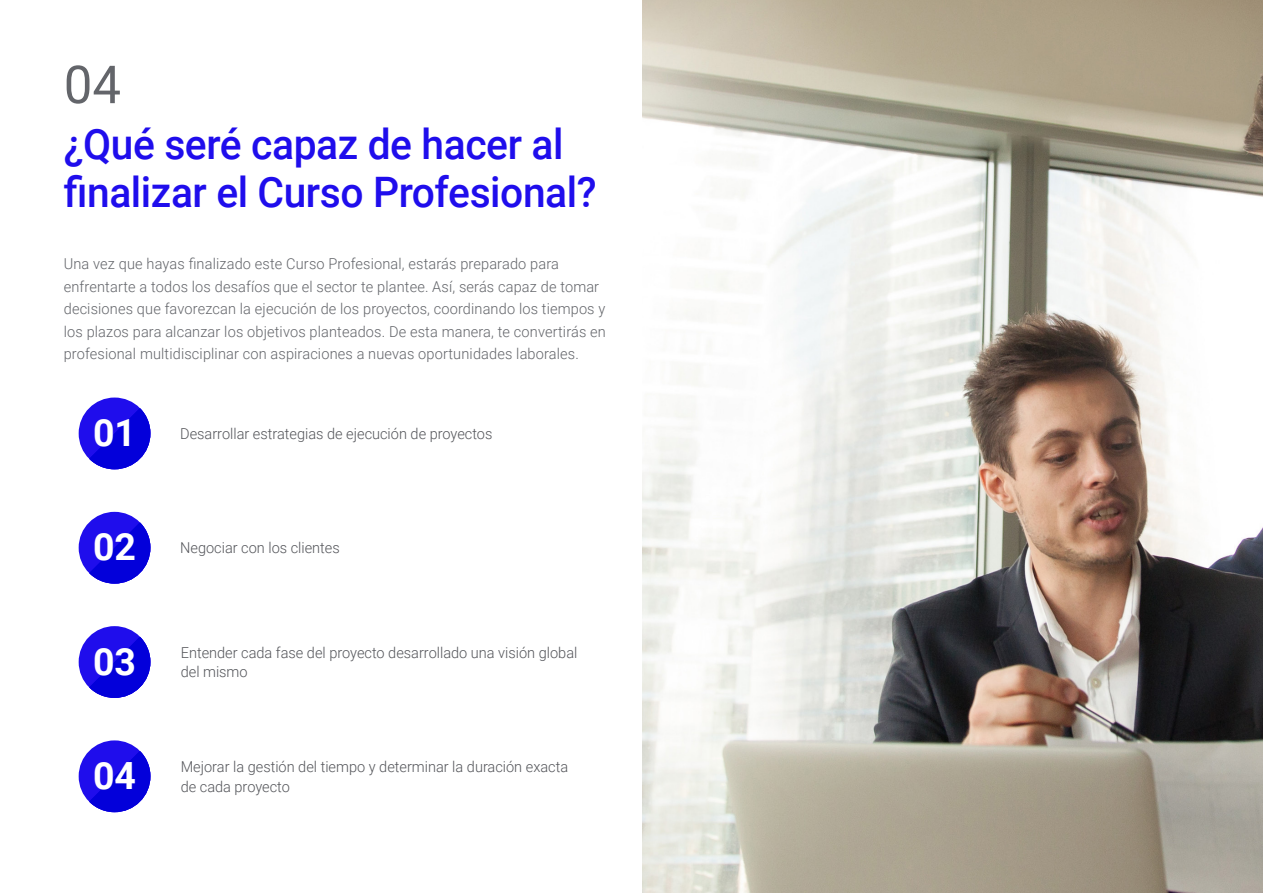
<style>
.page{position:relative;width:1263px;height:893px;background:#fff}
.page>*{position:absolute;margin:0;border:0;box-sizing:border-box;transform-origin:0 0}
.t1{font:52.5px "Roboto";color:#63656a}
.Portadilla{font:500 42px/48px "Roboto";letter-spacing:-.01em;color:#1f0dec}
.Texto{font:700 37.5px "Roboto";color:#fff}
.Texto-2{font:300 15px/22.5px "Roboto";letter-spacing:.01em;color:#63656a}
.Texto-3{font:300 15px/19.5px "Roboto";color:#54555a}
</style>
<div class="page">
<div style="left:79px;top:512px;width:71px;height:72px;background:#1f0dec;border-radius:50%"></div>
<svg style="left:89px;top:522px;width:61px;height:62px"></svg>
<div style="left:79px;top:740px;width:71px;height:72px;background:#1f0dec;border-radius:50%"></div>
<svg style="left:89px;top:751px;width:61px;height:61px"></svg>
<div style="left:79px;top:626px;width:71px;height:72px;background:#1f0dec;border-radius:50%"></div>
<svg style="left:89px;top:637px;width:61px;height:61px"></svg>
<div style="left:79px;top:398px;width:71px;height:71px;background:#1f0dec;border-radius:50%"></div>
<svg style="left:89px;top:408px;width:61px;height:61px"></svg>
<img style="left:642px;top:0;width:621px;height:893px">
<p class="t1" style="left:64px;top:48px;width:59px">04</p>
<p class="Portadilla" style="left:64px;top:119px;width:534px">¿Qué seré capaz de hacer al finalizar el Curso Profesional?</p>
<p class="Texto-2" style="left:64px;top:252px;width:544px">Una vez que hayas finalizado este Curso Profesional, estarás preparado para enfrentarte a todos los desafíos que el sector te plantee. Así, serás capaz de tomar decisiones que favorezcan la ejecución de los proyectos, coordinando los tiempos y los plazos para alcanzar los objetivos planteados. De esta manera, te convertirás en profesional multidisciplinar con aspiraciones a nuevas oportunidades laborales.</p>
<p class="Texto" style="left:93px;top:407px;width:45px">01</p>
<p class="Texto-3" style="left:180px;top:423px;width:314px">Desarrollar estrategias de ejecución de proyectos</p>
<p class="Texto" style="left:93px;top:521px;width:45px">02</p>
<p class="Texto-3" style="left:180px;top:538px;width:161px">Negociar con los clientes</p>
<p class="Texto" style="left:93px;top:635px;width:45px">03</p>
<p class="Texto-3" style="left:181px;top:642px;width:398px">Entender cada fase del proyecto desarrollado una visión global del mismo</p>
<p class="Texto" style="left:93px;top:749px;width:45px">04</p>
<p class="Texto-3" style="left:181px;top:756px;width:389px">Mejorar la gestión del tiempo y determinar la duración exacta de cada proyecto</p>
</div>
